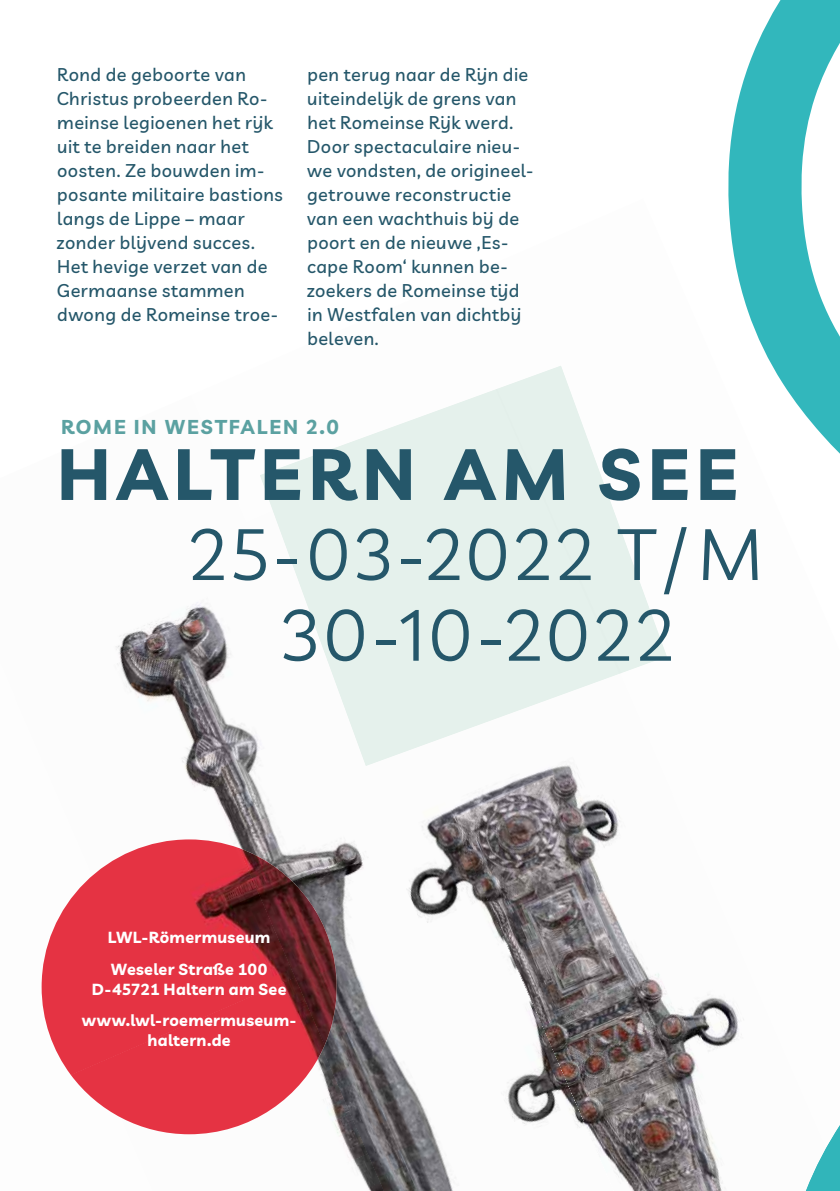
<style>
.page{position:relative;width:840px;height:1191px;background:#fff}
.page>*{position:absolute;margin:0;border:0;box-sizing:border-box;transform-origin:0 0}
.t1{font:71.4px/80.6px "Livvic";letter-spacing:.06em;color:#25576a;text-align:center}
.t2{font:700 71.4px "Livvic";letter-spacing:.085em;color:#25576a}
.t3{font:700 20px "Livvic";letter-spacing:.095em;color:#5ba1a1}
.t4{font:500 18px/24px "Livvic";letter-spacing:.025em;color:#25576a}
.t5{font:700 16px/31.4px "Livvic";letter-spacing:.02em;color:#fff}
</style>
<div class="page">
<svg style="left:728px;top:0;width:111px;height:199px;fill:#32b7bc"></svg>
<img style="left:728px;top:199px;width:111px;height:254px">
<img style="left:666px;top:354px;width:135px;height:303px">
<img style="left:116px;top:602px;width:145px;height:189px">
<img style="left:421px;top:768px;width:131px;height:302px">
<img style="left:212px;top:778px;width:143px;height:64px">
<img style="left:552px;top:673px;width:119px;height:439px">
<img style="left:324px;top:842px;width:213px;height:349px">
<img style="left:671px;top:994px;width:65px;height:19px">
<img style="left:181px;top:1049px;width:187px;height:104px">
<img style="left:324px;top:1153px;width:60px;height:38px">
<img style="left:560px;top:1013px;width:184px;height:178px">
<img style="left:806px;top:1126px;width:33px;height:65px">
<img style="left:327px;top:555px;width:293px;height:211px">
<img style="left:42px;top:839px;width:253px;height:236px">
<img style="left:238px;top:848px;width:98px;height:197px">
<img style="left:71px;top:977px;width:253px;height:157px">
<p class="t4" style="left:57px;top:61px;width:227px">Rond de geboorte van<br>Christus probeerden Ro&shy;meinse legioenen het rijk uit te breiden naar het oosten. Ze bouwden im&shy;posante militaire bastions langs de Lippe – maar zonder blijvend succes.<br>Het hevige verzet van de<br>Germaanse stammen dwong de Romeinse troe-</p>
<p class="t4" style="left:306px;top:61px;width:228px">pen terug naar de Rijn die uiteindelijk de grens van het Romeinse Rijk werd.<br>Door spectaculaire nieu&shy;we vondsten, de origineel&shy;getrouwe reconstructie van een wachthuis bij de poort en de nieuwe ‚Es&shy;cape Room‘ kunnen be&shy;zoekers de Romeinse tijd in Westfalen van dichtbij beleven.</p>
<p class="t3" style="left:61px;top:411px;width:279px">ROME IN WESTFALEN 2.0</p>
<h1 class="t2" style="left:57px;top:419px;width:681px">HALTERN AM SEE</h1>
<h1 class="t1" style="left:189px;top:510px;width:575px">25-03-2022 T / M<br>30-10-2022</h1>
<p class="t5" style="left:108px;top:920px;width:164px">LWL-Römermuseum<br>Weseler Straße 100</p>
<p class="t5" style="left:82px;top:971px;width:216px;text-align:center">D-45721 Haltern am See www.lwl-roemermuseum-</p>
<p class="t5" style="left:147px;top:1023px;width:85px">haltern.de</p>
</div>
